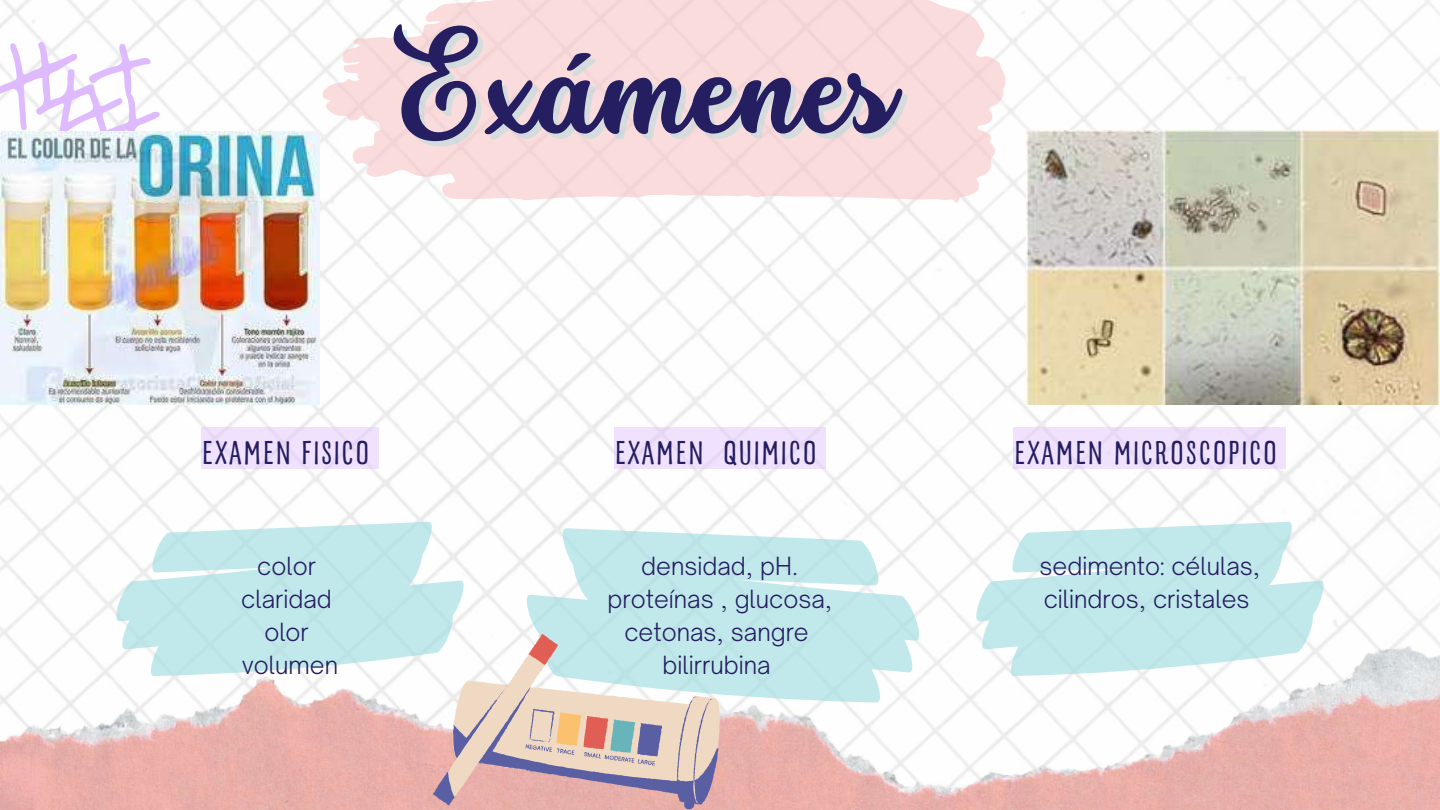
<style>
.page{position:relative;width:1440px;height:810px;background:#fff}
.page>*{position:absolute;margin:0;border:0;box-sizing:border-box;transform-origin:0 0}
.t1{font:120px "Stars Love";color:#251e60}
.t2{font:35px "Nefelibata Pen Sans";color:#251e60}
.t3{font:300 24px/33px "Open Sauce One";color:#251e60;text-align:center}
</style>
<div class="page">
<div style="left:201px;top:427px;width:178px;height:42px;background:#f0e2fe"></div>
<div style="left:614px;top:427px;width:212px;height:42px;background:#f0e2fe"></div>
<svg style="left:314px;top:0;width:705px;height:268px;fill:#fbdcdd"></svg>
<img style="left:0;top:579px;width:1440px;height:231px">
<svg style="left:975px;top:522px;width:350px;height:154px"></svg>
<svg style="left:0;top:0;width:189px;height:132px"></svg>
<img style="left:0;top:132px;width:320px;height:273px">
<svg style="left:115px;top:522px;width:805px;height:288px"></svg>
<img style="left:1027px;top:130px;width:413px;height:275px">
<div style="left:1014px;top:427px;width:272px;height:42px;background:#f0e2fe"></div>
<h1 class="t1" style="left:394px;top:22px;width:499px">Exámenes</h1>
<h2 class="t2" style="left:201px;top:427px;width:170px">EXAMEN FISICO</h2>
<h2 class="t2" style="left:614px;top:427px;width:205px">EXAMEN QUIMICO</h2>
<p class="t3" style="left:241px;top:549px;width:98px">color claridad olor volumen</p>
<p class="t3" style="left:607px;top:549px;width:227px">densidad, pH. proteínas , glucosa, cetonas, sangre bilirrubina</p>
<h2 class="t2" style="left:1014px;top:427px;width:266px">EXAMEN MICROSCOPICO</h2>
<p class="t3" style="left:1040px;top:549px;width:222px;text-align:left">sedimento: células, cilindros, cristales</p>
</div>
